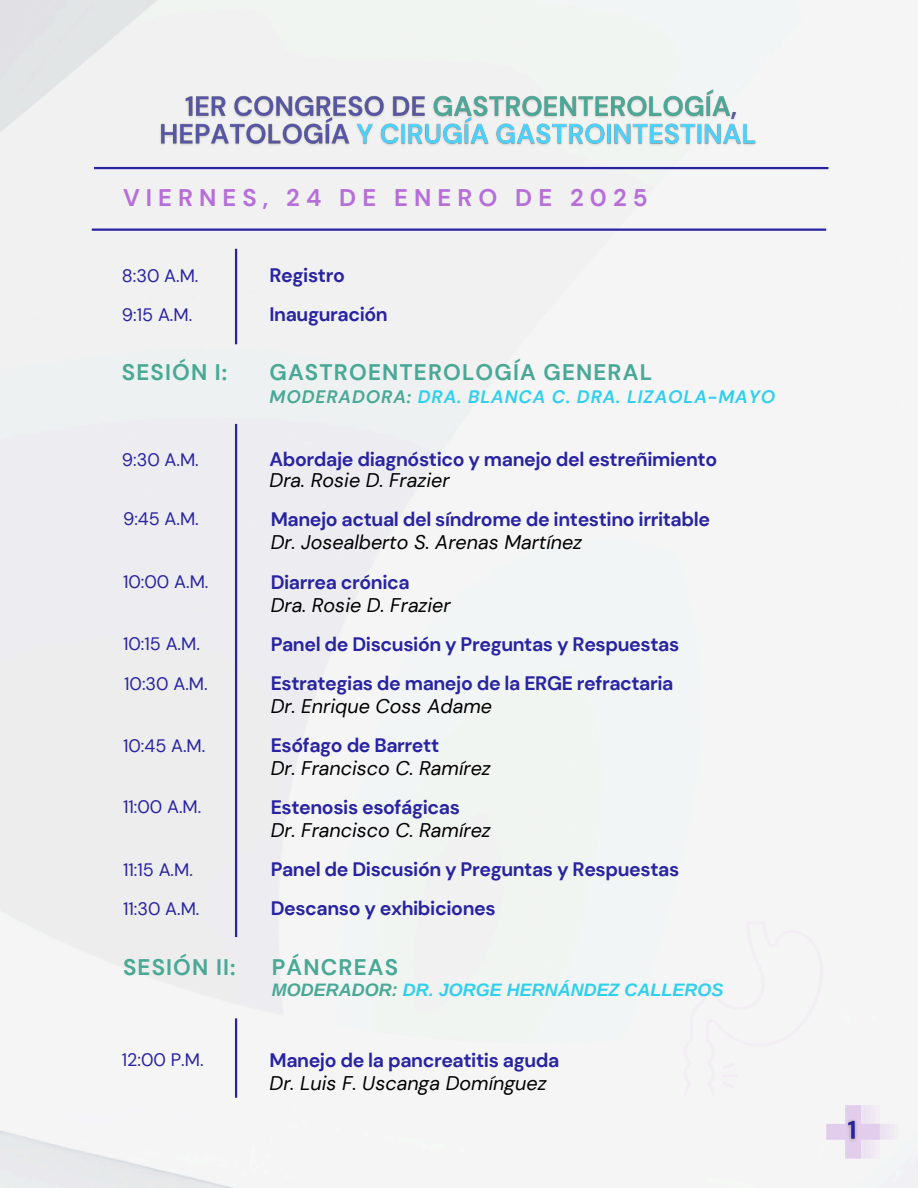
<style>
.page{position:relative;width:918px;height:1188px;background:#fff}
.page>*{position:absolute;margin:0;border:0;box-sizing:border-box;transform-origin:0 0}
.t1{font:700 24px "DM Sans";letter-spacing:.255em;color:#b66fd8}
.t2{font:700 22.5px "DM Sans";letter-spacing:.05em;color:#49a896}
.t3{font:italic 19.65px "DM Sans";color:#000}
.t4{font:700 19.5px "DM Sans";letter-spacing:-.02em;color:#2823a1}
.t5{font:18px "DM Sans";color:#2823a1}
.t6{font:italic 700 18px "DM Sans";letter-spacing:.05em;color:#30d0ec}
.t7{font:italic 700 18px "Arimo";color:#30d0ec}
.s1{color:#49a896}
</style>
<div class="page">
<hr style="left:235px;top:249px;width:2px;height:95px;background:#2823a1">
<hr style="left:235px;top:424px;width:2px;height:513px;background:#2823a1">
<hr style="left:235px;top:1018px;width:2px;height:80px;background:#2823a1">
<hr style="left:92px;top:229px;width:734px;height:2px;background:#2823a1">
<svg style="left:827px;top:1105px;width:72px;height:54px"></svg>
<div style="left:684px;top:921px;width:140px;height:175px;background:#f5f5f5"></div>
<img style="left:156px;top:85px;width:608px;height:67px">
<img style="left:841px;top:1115px;width:22px;height:33px">
<hr style="left:94px;top:167px;width:734px;height:2px;background:#2823a1">
<h5 class="t1" style="left:123px;top:182px;width:526px">VIERNES, 24 DE ENERO DE 2025</h5>
<p class="t5" style="left:122px;top:264px;width:78px">8:30 A.M.</p>
<h5 class="t5" style="left:122px;top:303px;width:72px">9:15 A.M.</h5>
<h5 class="t4" style="left:270px;top:263px;width:77px">Registro</h5>
<h2 class="t4" style="left:270px;top:302px;width:120px">Inauguración</h2>
<h2 class="t2" style="left:122px;top:358px;width:107px">SESIÓN I:</h2>
<h3 class="t2" style="left:270px;top:358px;width:384px">GASTROENTEROLOGÍA GENERAL</h3>
<h4 class="t6" style="left:270px;top:385px;width:507px"><span class="s1">MODERADORA:</span> DRA. BLANCA C. DRA. LIZAOLA-MAYO</h4>
<h4 class="t5" style="left:122px;top:448px;width:78px">9:30 A.M.</h4>
<h4 class="t4" style="left:270px;top:446px;width:449px">Abordaje diagnóstico y manejo del estreñimiento</h4>
<h4 class="t3" style="left:270px;top:468px;width:182px">Dra. Rosie D. Frazier</h4>
<h4 class="t5" style="left:123px;top:507px;width:77px">9:45 A.M.</h4>
<h4 class="t4" style="left:271px;top:507px;width:441px">Manejo actual del síndrome de intestino irritable</h4>
<h4 class="t3" style="left:271px;top:530px;width:313px">Dr. Josealberto S. Arenas Martínez</h4>
<h4 class="t5" style="left:123px;top:571px;width:87px">10:00 A.M.</h4>
<h4 class="t4" style="left:271px;top:569px;width:141px">Diarrea crónica</h4>
<p class="t3" style="left:271px;top:592px;width:182px">Dra. Rosie D. Frazier</p>
<h2 class="t5" style="left:123px;top:632px;width:78px">10:15 A.M.</h2>
<h4 class="t4" style="left:271px;top:632px;width:410px">Panel de Discusión y Preguntas y Respuestas</h4>
<p class="t5" style="left:124px;top:672px;width:85px">10:30 A.M.</p>
<h5 class="t4" style="left:271px;top:671px;width:404px">Estrategias de manejo de la ERGE refractaria</h5>
<p class="t3" style="left:271px;top:694px;width:223px">Dr. Enrique Coss Adame</p>
<h5 class="t5" style="left:123px;top:734px;width:84px">10:45 A.M.</h5>
<p class="t4" style="left:271px;top:733px;width:170px">Esófago de Barrett</p>
<h5 class="t3" style="left:271px;top:756px;width:222px">Dr. Francisco C. Ramírez</h5>
<p class="t4" style="left:271px;top:795px;width:191px">Estenosis esofágicas</p>
<h5 class="t3" style="left:271px;top:818px;width:222px">Dr. Francisco C. Ramírez</h5>
<h5 class="t5" style="left:123px;top:795px;width:80px">11:00 A.M.</h5>
<p class="t5" style="left:123px;top:858px;width:71px">11:15 A.M.</p>
<h5 class="t4" style="left:271px;top:857px;width:410px">Panel de Discusión y Preguntas y Respuestas</h5>
<p class="t5" style="left:123px;top:897px;width:78px">11:30 A.M.</p>
<h5 class="t2" style="left:123px;top:952px;width:114px">SESIÓN II:</h5>
<p class="t4" style="left:271px;top:896px;width:226px">Descanso y exhibiciones</p>
<h2 class="t2" style="left:272px;top:952px;width:128px">PÁNCREAS</h2>
<p class="t7" style="left:272px;top:980px;width:453px"><span class="s1">MODERADOR:</span> DR. JORGE HERNÁNDEZ CALLEROS</p>
<p class="t5" style="left:122px;top:1048px;width:83px">12:00 P.M.</p>
<h4 class="t4" style="left:270px;top:1047px;width:291px">Manejo de la pancreatitis aguda</h4>
<h4 class="t3" style="left:270px;top:1070px;width:279px">Dr. Luis F. Uscanga Domínguez</h4>
</div>
